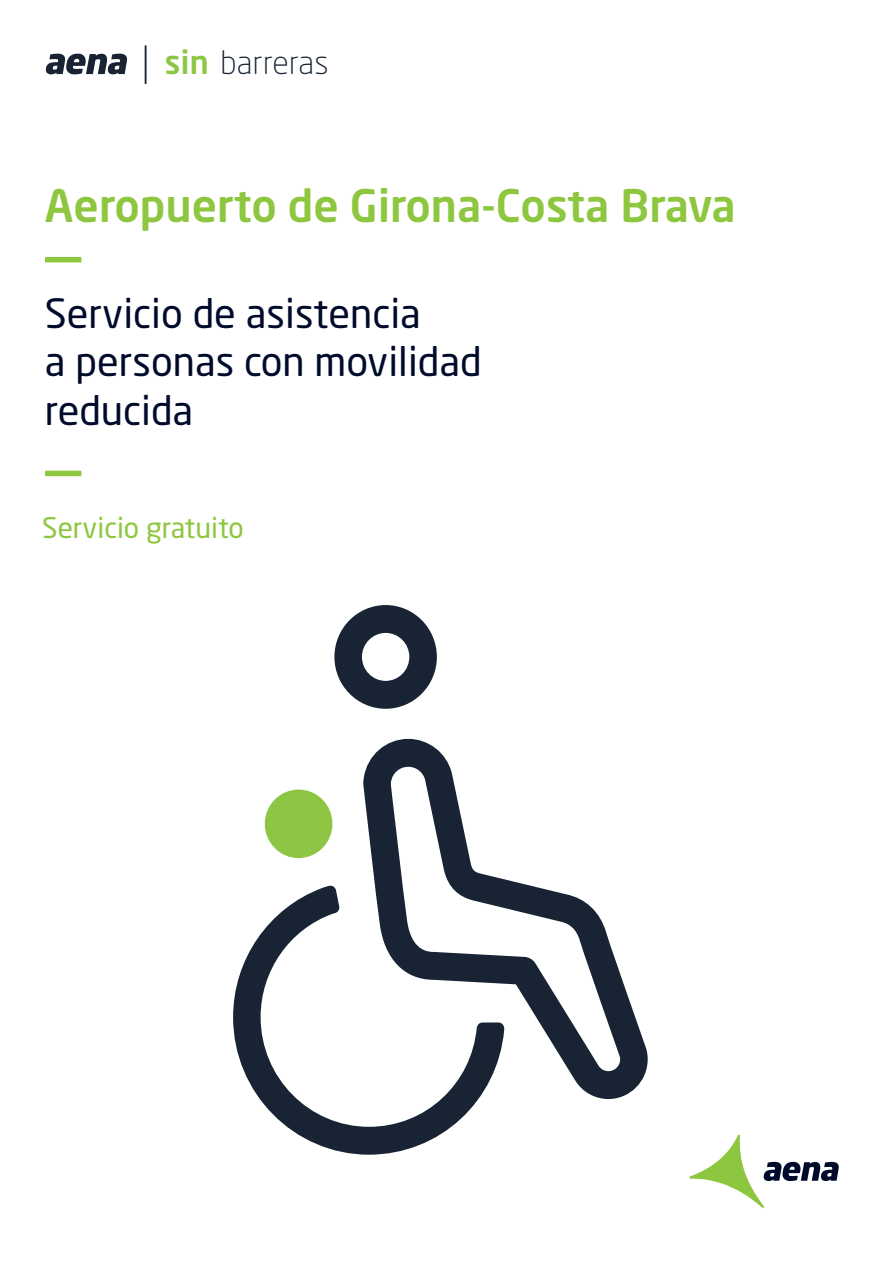
<style>
.page{position:relative;width:893px;height:1263px;background:#fff}
.page>*{position:absolute;margin:0;border:0;box-sizing:border-box;transform-origin:0 0}
.t1{font:500 44.25px "Neo Sans Std";color:#8dc63f}
.t2{font:39.9px/48.6px "Neo Sans Std";color:#000b2b}
.t3{font:300 32.1px "Neo Sans Std";letter-spacing:.01em;color:#182433}
.t4{font:28.05px "Neo Sans Std";color:#8dc63f}
.s1{font-size:41.25px}
.s2{font-weight:500;color:#8dc644}
</style>
<div class="page">
<div style="left:265px;top:789px;width:67px;height:69px;background:#8dc644;border-radius:50%"></div>
<svg style="left:233px;top:885px;width:246px;height:270px"></svg>
<svg style="left:334px;top:605px;width:103px;height:104px"></svg>
<svg style="left:363px;top:739px;width:285px;height:360px"></svg>
<svg style="left:46px;top:54px;width:81px;height:20px"></svg>
<svg style="left:45px;top:257px;width:37px;height:5px"></svg>
<svg style="left:45px;top:471px;width:36px;height:5px"></svg>
<svg style="left:689px;top:1134px;width:150px;height:74px"></svg>
<p class="t3" style="left:141px;top:44px;width:189px"><span class="s1">|</span> <span class="s2">sin</span> barreras</p>
<p class="t1" style="left:45px;top:178px;width:692px">Aeropuerto de Girona-Costa Brava</p>
<p class="t2" style="left:45px;top:288px;width:438px">Servicio de asistencia<br>a personas con movilidad reducida</p>
<p class="t4" style="left:42px;top:511px;width:203px">Servicio gratuito</p>
</div>
